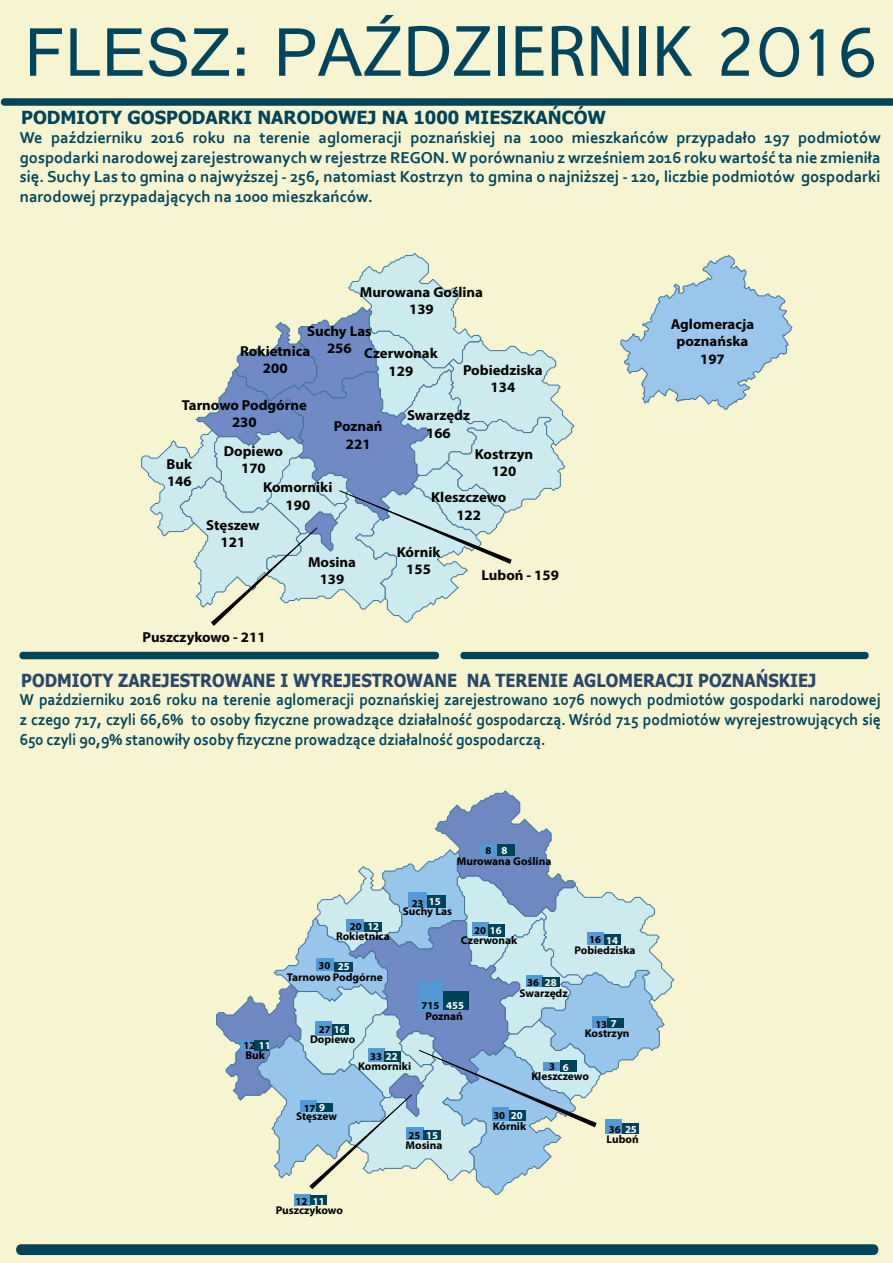
<style>
.page{position:relative;width:893px;height:1263px;background:#f7f5d1}
.page>*{position:absolute;margin:0;border:0;box-sizing:border-box;transform-origin:0 0}
.t1{font:73.5px "Raavi";color:#00455d}
.t2{font:700 18px "Tahoma";color:#294869;scale:.91 1}
.t3{font:700 18px "Tahoma";color:#00445c}
.t4{font:700 16.5px/19.8px "Corbel";color:#00445c;text-align:justify}
.t5{font:700 16.5px/19.8px "Corbel";color:#00445c;text-align:justify;scale:.94 1}
.t6{font:700 14.4px/17.2px "Myriad Pro";color:#000;text-align:center}
.t7{font:700 11.25px "Myriad Pro";color:#000}
.t8{font:700 10.5px "Myriad Pro";color:#000}
.s1{font-family:"Myriad Pro"}
.s2{color:#fff}
</style>
<div class="page">
<svg style="left:16px;top:1244px;width:863px;height:11px;background:#06485d"></svg>
<div style="left:460px;top:652px;width:409px;height:7px;background:#00445a"></div>
<div style="left:19px;top:652px;width:421px;height:7px;background:#00445a"></div>
<div style="left:294px;top:1194px;width:17px;height:11px;background:#5499d3"></div>
<div style="left:310px;top:1196px;width:16px;height:9px;background:#004359"></div>
<svg style="left:216px;top:791px;width:458px;height:403px"></svg>
<svg style="left:141px;top:253px;width:433px;height:373px"></svg>
<svg style="left:621px;top:255px;width:171px;height:154px"></svg>
<svg style="left:0;top:98px;width:893px;height:8px;background:#0f4f61"></svg>
<h1 class="t1" style="left:25px;top:7px;width:859px">FLESZ: PA<span class="s1">ŹDZIERNIK</span> 2016</h1>
<p class="t3" style="left:21px;top:105px;width:586px">PODMIOTY GOSPODARKI NARODOWEJ NA 1000 MIESZKAŃCÓW</p>
<p class="t4" style="left:20px;top:127px;width:862px">We październiku 2016 roku na terenie aglomeracji poznańskiej na 1000 mieszkańców przypadało 197 podmiotów gospodarki narodowej zarejestrowanych w rejestrze REGON. W porównaniu z wrześniem 2016 roku wartość ta nie zmieniła się. Suchy Las to gmina o najwyższej - 256, natomiast Kostrzyn to gmina o najniższej - 120, liczbie podmiotów gospodarki narodowej przypadających na 1000 mieszkańców.</p>
<p class="t6" style="left:360px;top:283px;width:125px">Murowana Goślina<br>139</p>
<p class="t6" style="left:327px;top:320px;width:112px;line-height:22.2px;text-align:left;text-indent:-20px">Suchy Las<br>256 Czerwonak</p>
<p class="t6" style="left:389px;top:362px;width:26px">129</p>
<p class="t6" style="left:463px;top:361px;width:81px">Pobiedziska<br>134</p>
<p class="t6" style="left:240px;top:342px;width:72px">Rokietnica<br>200</p>
<p class="t6" style="left:182px;top:396px;width:127px">Tarnowo Podgórne<br>230</p>
<p class="t6" style="left:224px;top:442px;width:61px">Dopiewo</p>
<p class="t6" style="left:167px;top:455px;width:27px">Buk</p>
<p class="t6" style="left:241px;top:459px;width:26px">170</p>
<p class="t6" style="left:167px;top:472px;width:26px">146</p>
<p class="t6" style="left:206px;top:516px;width:55px">Stęszew<br>121</p>
<p class="t6" style="left:407px;top:406px;width:64px">Swarzędz<br>166</p>
<p class="t6" style="left:334px;top:417px;width:50px">Poznań<br>221</p>
<p class="t6" style="left:475px;top:445px;width:60px">Kostrzyn<br>120</p>
<p class="t6" style="left:263px;top:478px;width:71px">Komorniki<br>190</p>
<p class="t6" style="left:431px;top:488px;width:77px">Kleszczewo<br>122</p>
<p class="t6" style="left:308px;top:553px;width:50px">Mosina<br>139</p>
<p class="t6" style="left:397px;top:543px;width:45px">Kórnik<br>155</p>
<p class="t6" style="left:481px;top:566px;width:79px">Luboń - 159</p>
<p class="t6" style="left:143px;top:628px;width:125px">Puszczykowo - 211</p>
<p class="t6" style="left:671px;top:315px;width:85px">Aglomeracja poznańska<br>197</p>
<p class="t2" style="left:21px;top:668px;width:875px">PODMIOTY ZAREJESTROWANE I WYREJESTROWANE NA TERENIE AGLOMERACJI POZNAŃSKIEJ</p>
<p class="t5" style="left:20px;top:689px;width:917px">W październiku 2016 roku na terenie aglomeracji poznańskiej zarejestrowano 1076 nowych podmiotów gospodarki narodowej z czego 717, czyli 66,6% to osoby fizyczne prowadzące działalność gospodarczą. Wśród 715 podmiotów wyrejestrowujących się 650 czyli 90,9% stanowiły osoby fizyczne prowadzące działalność gospodarczą.</p>
<p class="t8" style="left:485px;top:844px;width:23px">8 <span class="s2">8</span></p>
<p class="t7" style="left:457px;top:854px;width:96px">Murowana Goślina</p>
<p class="t8" style="left:244px;top:1039px;width:29px">12 <span class="s2">11</span></p>
<p class="t7" style="left:245px;top:1047px;width:21px">Buk</p>
<p class="t8" style="left:350px;top:920px;width:31px">20 <span class="s2">12</span></p>
<p class="t7" style="left:336px;top:929px;width:55px">Rokietnica</p>
<p class="t8" style="left:319px;top:958px;width:32px">30 <span class="s2">25</span></p>
<p class="t7" style="left:287px;top:969px;width:97px">Tarnowo Podgórne</p>
<p class="t8" style="left:319px;top:1023px;width:28px">27 <span class="s2">16</span></p>
<p class="t7" style="left:310px;top:1032px;width:47px">Dopiewo</p>
<p class="t8" style="left:412px;top:896px;width:30px">23 <span class="s2">15</span></p>
<p class="t7" style="left:403px;top:904px;width:51px">Suchy Las</p>
<p class="t8" style="left:474px;top:924px;width:29px">20 <span class="s2">16</span></p>
<p class="t7" style="left:461px;top:933px;width:58px">Czerwonak</p>
<p class="t8" style="left:589px;top:933px;width:30px">16 <span class="s2">14</span></p>
<p class="t7" style="left:574px;top:943px;width:63px">Pobiedziska</p>
<p class="t8" style="left:527px;top:976px;width:31px">36 <span class="s2">28</span></p>
<p class="t7" style="left:519px;top:986px;width:50px">Swarzędz</p>
<p class="t8" style="left:422px;top:999px;width:44px">715 <span class="s2">455</span></p>
<p class="t7" style="left:425px;top:1009px;width:39px">Poznań</p>
<p class="t8" style="left:595px;top:1017px;width:23px">13 <span class="s2">7</span></p>
<p class="t7" style="left:585px;top:1026px;width:46px">Kostrzyn</p>
<p class="t8" style="left:304px;top:1101px;width:23px">17 <span class="s2">9</span></p>
<p class="t7" style="left:296px;top:1109px;width:42px">Stęszew</p>
<p class="t8" style="left:370px;top:1050px;width:29px">33 <span class="s2">22</span></p>
<p class="t7" style="left:358px;top:1058px;width:55px">Komorniki</p>
<p class="t8" style="left:408px;top:1128px;width:31px">25 <span class="s2">15</span></p>
<p class="t7" style="left:405px;top:1138px;width:38px">Mosina</p>
<p class="t8" style="left:549px;top:1060px;width:21px">3 <span class="s2">6</span></p>
<p class="t7" style="left:531px;top:1068px;width:59px">Kleszczewo</p>
<p class="t8" style="left:493px;top:1108px;width:31px">30 <span class="s2">20</span></p>
<p class="t7" style="left:493px;top:1119px;width:35px">Kórnik</p>
<p class="t8" style="left:609px;top:1122px;width:30px">36 <span class="s2">25</span></p>
<p class="t7" style="left:606px;top:1132px;width:34px">Luboń</p>
<p class="t8" style="left:296px;top:1194px;width:30px">12 <span class="s2">11</span></p>
<p class="t7" style="left:276px;top:1202px;width:69px">Puszczykowo</p>
</div>
